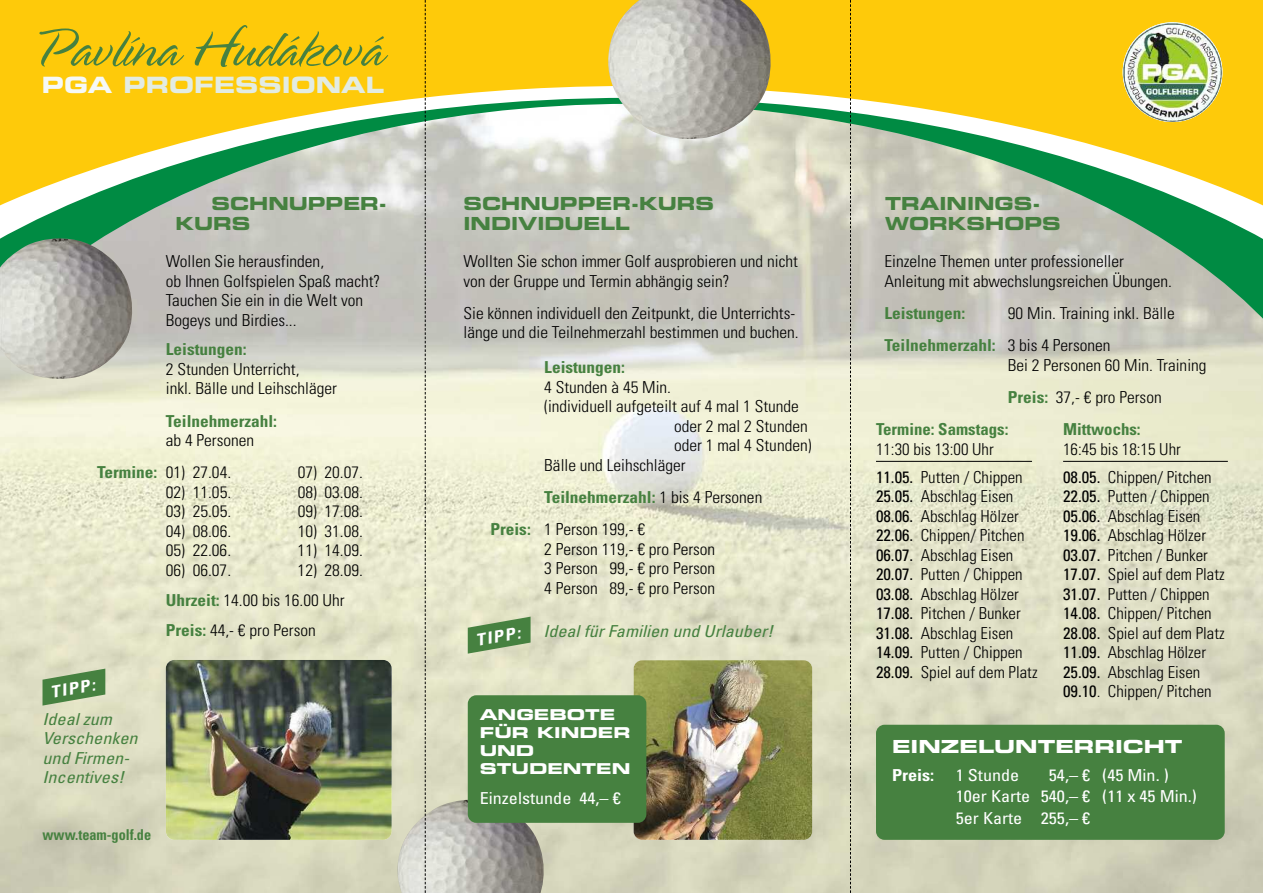
<style>
.page{position:relative;width:1263px;height:893px;background:#fff}
.page>*{position:absolute;margin:0;border:0;box-sizing:border-box;transform-origin:0 0}
.t1{font:300 59.25px "Spring LP Std";color:#468140}
.t2{font:22.5px "Eurostile LT Std Bold Ex 2";color:#e3ece2}
.t3{font:18px/19.5px "Eurostile LT Std Bold Ex 2";color:#468140}
.t4{font:18px "Eurostile LT Std Bold Ex 2";color:#fff;scale:1.1 1}
.t5{font:300 condensed 16.5px/19.5px "Univers LT Std";color:#000;scale:1.05 1}
.t6{font:300 condensed 16.5px/19.5px "Univers LT Std";color:#000}
.t7{font:condensed 16.5px/21.6px "Univers LT Std";color:#fff;scale:1.1 1}
.t8{font:italic condensed 16.5px/19.5px "Univers LT Std";color:#468140;scale:1.1 1}
.t9{font:700 condensed 16.5px "Univers LT Std";color:#468140;scale:1.05 1}
.t10{font:700 condensed 16.5px "Univers LT Std";color:#468140}
.t11{font:italic 700 condensed 16.5px "Univers LT Std";color:#fff;scale:1.1 1}
.t12{font:700 condensed 16.5px "Univers LT Std";color:#fff;scale:1.1 1}
.t13{font:15px/18px "Eurostile LT Std Bold Ex 2";color:#fff;scale:1.1 1}
.t14{font:700 condensed 15px "Univers LT Std";color:#468140;scale:.95 1}
.s1{color:#f6f9f6}
.s2{font-weight:700;color:#468140}
.s3{font-weight:400}
</style>
<div class="page">
<img style="left:0;top:400px;width:1263px;height:493px">
<img style="left:397px;top:800px;width:147px;height:93px">
<svg style="left:0;top:211px;width:1263px;height:189px;background:#c7ccbd"></svg>
<svg style="left:0;top:0;width:1263px;height:211px;background:#dfcc56"></svg>
<img style="left:1123px;top:22px;width:99px;height:100px;border-radius:50%">
<img style="left:608px;top:0;width:163px;height:139px">
<svg style="left:468px;top:617px;width:63px;height:37px;background:#759e68"></svg>
<img style="left:166px;top:660px;width:226px;height:180px;border-radius:9px">
<img style="left:634px;top:660px;width:178px;height:180px;border-radius:9px">
<div style="left:468px;top:695px;width:178px;height:128px;background:#468140;border-radius:9px"></div>
<div style="left:876px;top:725px;width:349px;height:115px;background:#468140;border-radius:9px"></div>
<svg style="left:43px;top:669px;width:62px;height:37px;background:#739d67"></svg>
<svg style="left:425px;top:0;width:1px;height:893px"></svg>
<svg style="left:850px;top:0;width:1px;height:893px"></svg>
<hr style="left:1063px;top:461px;width:165px;height:1px;background:#000">
<img style="left:0;top:238px;width:132px;height:141px">
<hr style="left:876px;top:461px;width:156px;height:1px;background:#000">
<h1 class="t1" style="left:31px;top:29px;width:353px">Pavlína Hudáková</h1>
<h2 class="t2" style="left:42px;top:77px;width:344px"><span class="s1">PGA</span> PROFESSIONAL</h2>
<p class="t3" style="left:175px;top:196px;width:213px;text-indent:36px">SCHNUPPER-<br>KURS</p>
<p class="t3" style="left:463px;top:196px;width:252px">SCHNUPPER-KURS<br>INDIVIDUELL</p>
<p class="t3" style="left:885px;top:196px;width:177px">TRAININGS-<br>WORKSHOPS</p>
<p class="t5" style="left:166px;top:253px;width:206px">Wollen Sie herausfinden,<br>ob Ihnen Golfspielen Spaß macht?<br>Tauchen Sie ein in die Welt von<br>Bogeys und Birdies...</p>
<p class="t5" style="left:884px;top:253px;width:275px">Einzelne Themen unter professioneller<br>Anleitung mit abwechslungsreichen Übungen.</p>
<p class="t5" style="left:463px;top:253px;width:320px">Wollten Sie schon immer Golf ausprobieren und nicht von der Gruppe und Termin abhängig sein?</p>
<p class="t5" style="left:463px;top:305px;width:321px">Sie können individuell den Zeitpunkt, die Unterrichts&shy;länge und die Teilnehmerzahl bestimmen und buchen.</p>
<p class="t9" style="left:544px;top:361px;width:78px">Leistungen:</p>
<p class="t5" style="left:544px;top:379px;width:122px">4 Stunden à 45 Min.</p>
<p class="t5" style="left:544px;top:398px;width:244px">(individuell aufgeteilt auf 4 mal 1 Stunde</p>
<p class="t5" style="left:674px;top:418px;width:129px">oder 2 mal 2 Stunden</p>
<p class="t5" style="left:674px;top:437px;width:132px">oder 1 mal 4 Stunden)</p>
<p class="t5" style="left:544px;top:457px;width:136px">Bälle und Leihschläger</p>
<p class="t5" style="left:490px;top:483px;width:260px;line-height:32.2px;text-indent:54px"><span class="s2">Teilnehmerzahl:</span> 1 bis 4 Personen<br><span class="s2">Preis:</span> 1 Person 199,- €</p>
<p class="t5" style="left:544px;top:541px;width:164px;text-align:justify">2 Person 119,- € pro Person 3 Person 99,- € pro Person 4 Person 89,- € pro Person</p>
<p class="t8" style="left:543px;top:622px;width:210px">Ideal für Familien und Urlauber!</p>
<p class="t5" style="left:884px;top:298px;width:278px;line-height:32.2px;text-indent:123px">90 Min. Training inkl. Bälle<br><span class="s2">Teilnehmerzahl:</span> 3 bis 4 Personen</p>
<p class="t5" style="left:1008px;top:350px;width:191px;line-height:32.2px">Bei 2 Personen 60 Min. Training<br><span class="s2">Preis:</span> 37,- € pro Person</p>
<p class="t9" style="left:884px;top:307px;width:78px">Leistungen:</p>
<p class="t9" style="left:166px;top:343px;width:78px">Leistungen:</p>
<p class="t5" style="left:166px;top:361px;width:165px">2 Stunden Unterricht,<br>inkl. Bälle und Leihschläger</p>
<p class="t9" style="left:166px;top:415px;width:108px">Teilnehmerzahl:</p>
<p class="t5" style="left:97px;top:426px;width:151px;line-height:32.2px;text-indent:69px">ab 4 Personen<br><span class="s2">Termine:</span> 01) 27.04.</p>
<p class="t10" style="left:876px;top:423px;width:134px">Termine: Samstags:</p>
<p class="t6" style="left:876px;top:436px;width:148px;line-height:28px">11:30 bis 13:00 Uhr<br><span class="s3">11.05.</span> Putten / Chippen</p>
<p class="t6" style="left:876px;top:488px;width:163px"><span class="s3">25.05.</span> Abschlag Eisen<br><span class="s3">08.06.</span> Abschlag Hölzer<br><span class="s3">22.06.</span> Chippen/ Pitchen<br><span class="s3">06.07.</span> Abschlag Eisen<br><span class="s3">20.07.</span> Putten / Chippen<br><span class="s3">03.08.</span> Abschlag Hölzer<br><span class="s3">17.08.</span> Pitchen / Bunker<br><span class="s3">31.08.</span> Abschlag Eisen<br><span class="s3">14.09.</span> Putten / Chippen<br><span class="s3">28.09.</span> Spiel auf dem Platz</p>
<p class="t10" style="left:1063px;top:423px;width:79px">Mittwochs:</p>
<p class="t6" style="left:1063px;top:436px;width:150px;line-height:28px">16:45 bis 18:15 Uhr<br><span class="s3">08.05.</span> Chippen/ Pitchen</p>
<p class="t6" style="left:1063px;top:488px;width:163px"><span class="s3">22.05.</span> Putten / Chippen<br><span class="s3">05.06.</span> Abschlag Eisen<br><span class="s3">19.06.</span> Abschlag Hölzer<br><span class="s3">03.07.</span> Pitchen / Bunker<br><span class="s3">17.07.</span> Spiel auf dem Platz<br><span class="s3">31.07.</span> Putten / Chippen<br><span class="s3">14.08.</span> Chippen/ Pitchen<br><span class="s3">28.08.</span> Spiel auf dem Platz<br><span class="s3">11.09.</span> Abschlag Hölzer<br><span class="s3">25.09.</span> Abschlag Eisen<br><span class="s3">09.10</span>. Chippen/ Pitchen</p>
<p class="t5" style="left:298px;top:464px;width:64px">07) 20.07.</p>
<p class="t5" style="left:166px;top:484px;width:64px">02) 11.05.</p>
<p class="t5" style="left:298px;top:484px;width:64px">08) 03.08.</p>
<p class="t5" style="left:166px;top:503px;width:64px">03) 25.05.</p>
<p class="t5" style="left:298px;top:503px;width:64px">09) 17.08.</p>
<p class="t5" style="left:166px;top:523px;width:64px">04) 08.06.</p>
<p class="t5" style="left:298px;top:523px;width:64px">10) 31.08.</p>
<p class="t5" style="left:166px;top:542px;width:64px">05) 22.06.</p>
<p class="t5" style="left:298px;top:542px;width:64px">11) 14.09.</p>
<p class="t5" style="left:166px;top:562px;width:64px">06) 06.07.</p>
<p class="t5" style="left:166px;top:556px;width:189px;line-height:30.2px;text-indent:132px">12) 28.09.<br><span class="s2">Uhrzeit:</span> 14.00 bis 16.00 Uhr<br><span class="s2">Preis:</span> 44,- € pro Person</p>
<p class="t11" style="left:475px;top:634px;width:42px;rotate:-10deg">TIPP:</p>
<p class="t11" style="left:50px;top:686px;width:42px;rotate:-10deg">TIPP:</p>
<p class="t8" style="left:43px;top:710px;width:88px">Ideal zum<br>Verschenken und Firmen-<br>Incentives!</p>
<p class="t14" style="left:43px;top:829px;width:116px">www.team-golf.de</p>
<p class="t13" style="left:480px;top:707px;width:139px">ANGEBOTE<br>FÜR KINDER<br>UND<br>STUDENTEN</p>
<p class="t7" style="left:480px;top:789px;width:130px">Einzelstunde 44,– €</p>
<p class="t4" style="left:892px;top:740px;width:266px">EINZELUNTERRICHT</p>
<p class="t12" style="left:892px;top:769px;width:40px">Preis:</p>
<p class="t7" style="left:956px;top:765px;width:59px">1 Stunde</p>
<p class="t7" style="left:956px;top:765px;width:221px;text-indent:93px">54,– € (45 Min. )<br>10er Karte 540,– € (11 x 45 Min.)<br>5er Karte 255,– €</p>
</div>
